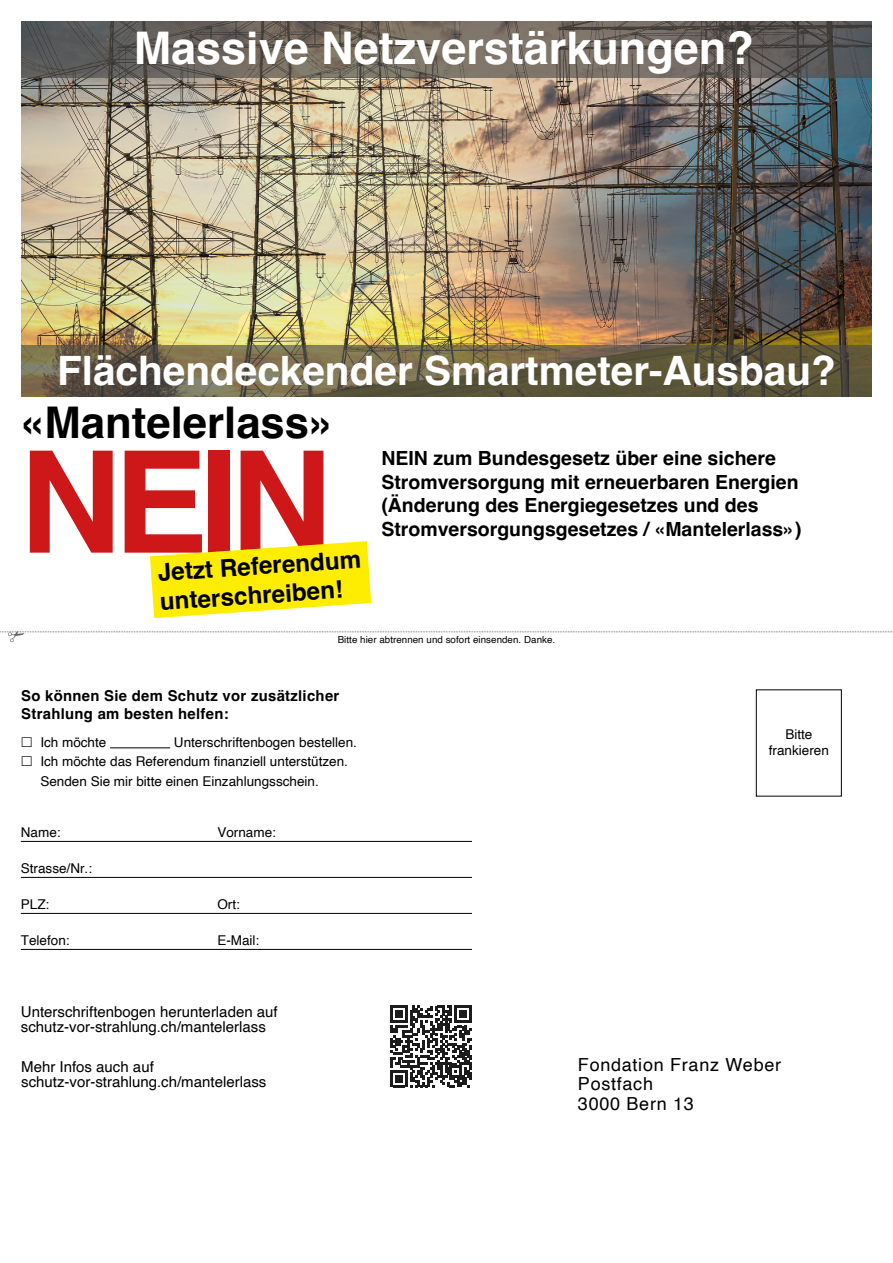
<style>
.page{position:relative;width:893px;height:1263px;background:#fff}
.page>*{position:absolute;margin:0;border:0;box-sizing:border-box;transform-origin:0 0}
.t1{font:700 141.75px "Helvetica";color:#cd1719}
.t2{font:700 45px "Helvetica";color:#fff}
.t3{font:700 43.65px "Helvetica";color:#000}
.t4{font:700 40.5px "Helvetica";color:#fff}
.t5{font:700 24.3px/29.1px "Helvetica";color:#000}
.t6{font:700 19.5px/23.4px "Helvetica";color:#000}
.t7{font:18px/19.2px "Helvetica";letter-spacing:.04em;color:#000}
.t8{font:15px/15px "Helvetica";color:#000}
.t9{font:700 15px/18.3px "Helvetica";letter-spacing:.02em;color:#000}
.t10{font:13.5px/19.5px "Helvetica";color:#000}
.t11{font:9.75px "Helvetica";letter-spacing:.005em;color:#000}
</style>
<div class="page">
<hr style="left:110px;top:747px;width:60px;height:1px;background:#000">
<hr style="left:21px;top:841px;width:451px;height:1px;background:#000">
<hr style="left:21px;top:877px;width:451px;height:1px;background:#000">
<hr style="left:21px;top:913px;width:451px;height:1px;background:#000">
<hr style="left:21px;top:949px;width:451px;height:1px;background:#000">
<svg style="left:150px;top:541px;width:221px;height:77px"></svg>
<div style="left:756px;top:690px;width:86px;height:106px;border:1px solid #000"></div>
<svg style="left:390px;top:1006px;width:82px;height:81px"></svg>
<img style="left:21px;top:78px;width:851px;height:267px">
<svg style="left:21px;top:21px;width:851px;height:57px;background:#66605a"></svg>
<svg style="left:21px;top:345px;width:851px;height:51px;background:#665d43"></svg>
<svg style="left:0;top:631px;width:893px;height:11px"></svg>
<h2 class="t2" style="left:134px;top:21px;width:622px">Massive Netzverstärkungen?</h2>
<h3 class="t4" style="left:57px;top:346px;width:780px">Flächendeckender Smartmeter-Ausbau?</h3>
<h3 class="t3" style="left:20px;top:396px;width:317px">«Mantelerlass»</h3>
<h1 class="t1" style="left:19px;top:416px;width:315px">NEIN</h1>
<h3 class="t5" style="left:157px;top:561px;width:205px;rotate:-4deg">Jetzt Referendum unterschreiben!</h3>
<h3 class="t6" style="left:381px;top:449px;width:422px">NEIN zum Bundesgesetz über eine sichere Stromversorgung mit erneuerbaren Energien (Änderung des Energiegesetzes und des Stromversorgungsgesetzes / «Mantelerlass»)</h3>
<p class="t11" style="left:338px;top:632px;width:219px">Bitte hier abtrennen und sofort einsenden. Danke.</p>
<p class="t9" style="left:21px;top:688px;width:320px">So können Sie dem Schutz vor zusätzlicher<br>Strahlung am besten helfen:</p>
<p class="t10" style="left:40px;top:733px;width:318px;text-indent:134px">Unterschriftenbogen bestellen.<br>Ich möchte das Referendum finanziell unterstützen.<br>Senden Sie mir bitte einen Einzahlungsschein.</p>
<p class="t10" style="left:21px;top:823px;width:41px">Name:</p>
<p class="t10" style="left:217px;top:823px;width:60px">Vorname:</p>
<p class="t10" style="left:21px;top:859px;width:73px">Strasse/Nr.:</p>
<p class="t10" style="left:21px;top:895px;width:30px">PLZ:</p>
<p class="t10" style="left:217px;top:895px;width:24px">Ort:</p>
<p class="t10" style="left:21px;top:931px;width:50px">Telefon:</p>
<p class="t10" style="left:217px;top:931px;width:43px">E-Mail:</p>
<p class="t10" style="left:40px;top:733px;width:68px">Ich möchte</p>
<p class="t8" style="left:21px;top:1005px;width:258px">Unterschriftenbogen herunterladen auf schutz-vor-strahlung.ch/mantelerlass</p>
<p class="t8" style="left:21px;top:1060px;width:247px">Mehr Infos auch auf schutz-vor-strahlung.ch/mantelerlass</p>
<p class="t10" style="left:769px;top:726px;width:62px;line-height:16.2px;text-align:center">Bitte frankieren</p>
<h3 class="t7" style="left:578px;top:1056px;width:205px">Fondation Franz Weber<br>Postfach<br>3000 Bern 13</h3>
</div>
